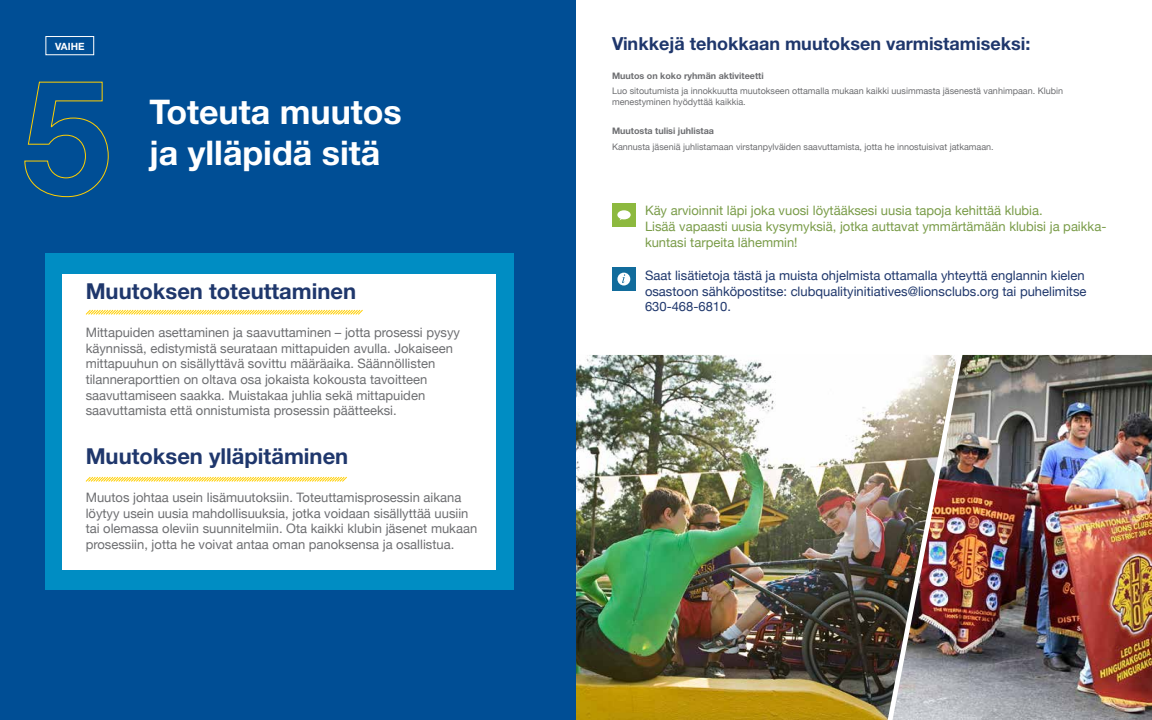
<style>
.page{position:relative;width:1152px;height:720px;background:#fff}
.page>*{position:absolute;margin:0;border:0;box-sizing:border-box;transform-origin:0 0}
.t1{font:700 34px/40.8px "Helvetica Neue";color:#fff}
.t2{font:700 22px "Helvetica Neue";color:#1f376c}
.t3{font:700 18px "Helvetica Neue";color:#1f376c}
.t4{font:13px/15.6px "Helvetica Neue";color:#6d6e71}
.t5{font:13px/15.6px "Helvetica Neue";color:#7a9c49}
.t6{font:13px/15.6px "Helvetica Neue";color:#1f376c}
.t7{font:700 10px "Helvetica Neue";color:#fff}
.t8{font:9px/11px "Helvetica Neue";color:#6d6e71}
.t9{font:700 9px "Helvetica Neue";color:#6d6e71}
</style>
<div class="page">
<img style="left:576px;top:355px;width:316px;height:365px">
<img style="left:892px;top:355px;width:260px;height:365px">
<div style="left:612px;top:267px;width:23px;height:23px;background:#126c9c"></div>
<svg style="left:617px;top:273px;width:13px;height:13px"></svg>
<div style="left:612px;top:203px;width:23px;height:23px;background:#8db93f"></div>
<svg style="left:617px;top:210px;width:14px;height:10px"></svg>
<div style="left:0;top:0;width:576px;height:720px;background:#004e95"></div>
<div style="left:46px;top:253px;width:468px;height:337px;background:#008dc3"></div>
<div style="left:62px;top:274px;width:434px;height:296px;background:#fff"></div>
<svg style="left:24px;top:81px;width:85px;height:117px"></svg>
<svg style="left:85px;top:309px;width:278px;height:6px"></svg>
<svg style="left:85px;top:476px;width:262px;height:6px"></svg>
<div style="left:46px;top:36px;width:48px;height:19px;border:1px solid #fff"></div>
<p class="t7" style="left:55px;top:40px;width:31px">VAIHE</p>
<h1 class="t1" style="left:149px;top:91px;width:254px">Toteuta muutos ja ylläpidä sitä</h1>
<h2 class="t2" style="left:86px;top:278px;width:272px">Muutoksen toteuttaminen</h2>
<p class="t4" style="left:86px;top:325px;width:376px">Mittapuiden asettaminen ja saavuttaminen – jotta prosessi pysyy käynnissä, edistymistä seurataan mittapuiden avulla. Jokaiseen mittapuuhun on sisällyttävä sovittu määräaika. Säännöllisten tilanneraporttien on oltava osa jokaista kokousta tavoitteen saavuttamiseen saakka. Muistakaa juhlia sekä mittapuiden saavuttamista että onnistumista prosessin päätteeksi.</p>
<h2 class="t2" style="left:86px;top:443px;width:264px">Muutoksen ylläpitäminen</h2>
<p class="t4" style="left:86px;top:490px;width:393px">Muutos johtaa usein lisämuutoksiin. Toteuttamisprosessin aikana löytyy usein uusia mahdollisuuksia, jotka voidaan sisällyttää uusiin tai olemassa oleviin suunnitelmiin. Ota kaikki klubin jäsenet mukaan prosessiin, jotta he voivat antaa oman panoksensa ja osallistua.</p>
<h3 class="t3" style="left:612px;top:33px;width:420px">Vinkkejä tehokkaan muutoksen varmistamiseksi:</h3>
<p class="t9" style="left:612px;top:70px;width:153px">Muutos on koko ryhmän aktiviteetti</p>
<p class="t8" style="left:612px;top:86px;width:453px">Luo sitoutumista ja innokkuutta muutokseen ottamalla mukaan kaikki uusimmasta jäsenestä vanhimpaan. Klubin menestyminen hyödyttää kaikkia.</p>
<p class="t9" style="left:612px;top:125px;width:104px">Muutosta tulisi juhlistaa</p>
<p class="t8" style="left:612px;top:141px;width:383px">Kannusta jäseniä juhlistamaan virstanpylväiden saavuttamista, jotta he innostuisivat jatkamaan.</p>
<p class="t5" style="left:645px;top:204px;width:463px">Käy arvioinnit läpi joka vuosi löytääksesi uusia tapoja kehittää klubia.<br>Lisää vapaasti uusia kysymyksiä, jotka auttavat ymmärtämään klubisi ja paikka&shy;kuntasi tarpeita lähemmin!</p>
<p class="t6" style="left:645px;top:269px;width:443px">Saat lisätietoja tästä ja muista ohjelmista ottamalla yhteyttä englannin kielen osastoon sähköpostitse: clubqualityinitiatives@lionsclubs.org tai puhelimitse<br>630-468-6810.</p>
</div>
